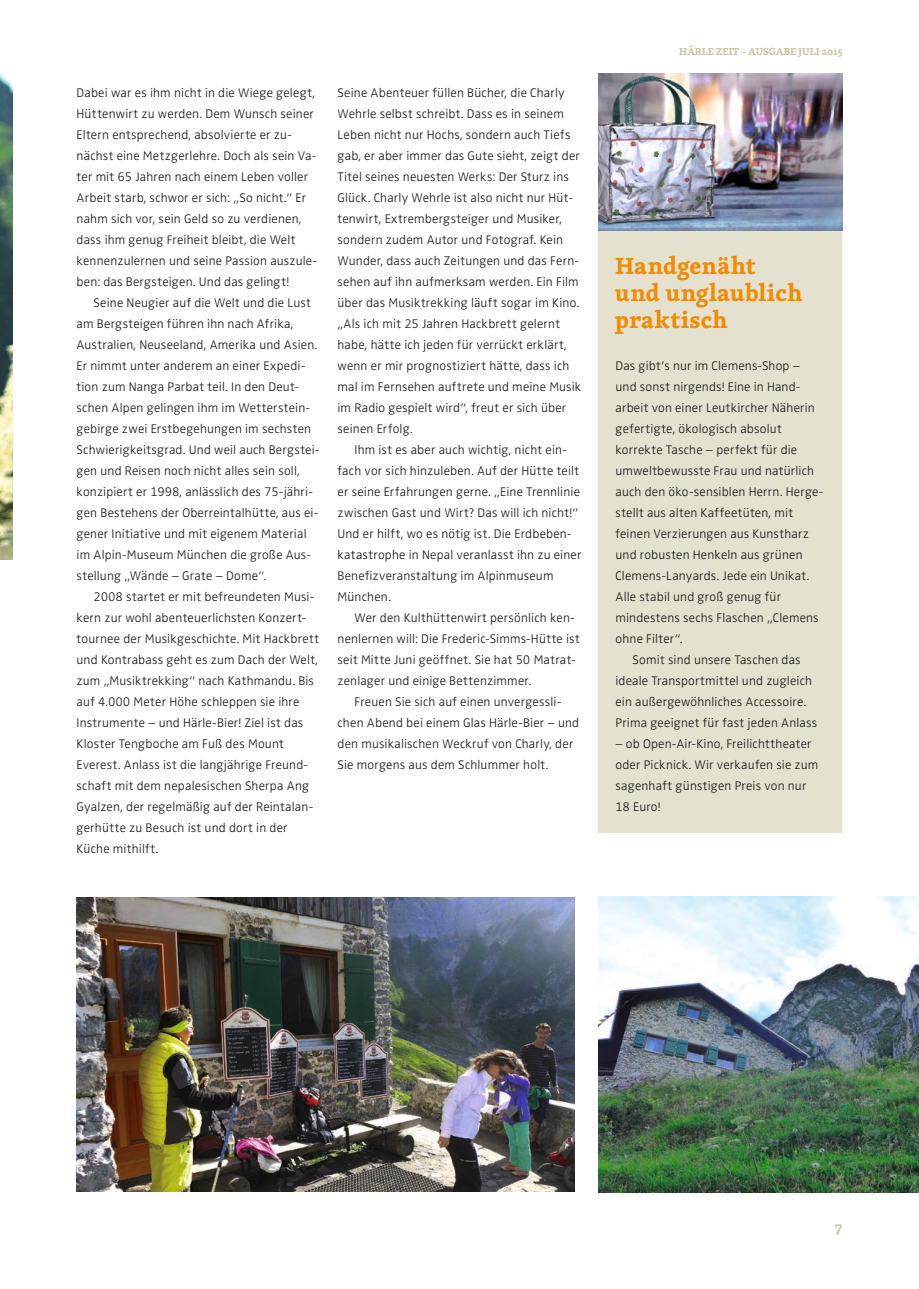
<style>
.page{position:relative;width:919px;height:1289px;background:#fff}
.page>*{position:absolute;margin:0;border:0;box-sizing:border-box;transform-origin:0 0}
.t1{font:700 24px/27px "Skolar Basic";letter-spacing:.015em;color:#f18b00}
.t2{font:700 15px "Skolar Basic";color:#c9c5a5}
.t3{font:300 12.9px/21px "Zwo";letter-spacing:.015em;color:#1b1917}
.t4{font:700 10.5px "Skolar Basic";color:#c9c5a5}
</style>
<div class="page">
<div style="left:598px;top:73px;width:244px;height:759px;background:#e4e1cf"></div>
<img style="left:598px;top:73px;width:244px;height:157px">
<img style="left:0;top:72px;width:13px;height:487px">
<img style="left:77px;top:897px;width:497px;height:294px">
<img style="left:598px;top:896px;width:320px;height:296px">
<p class="t3" style="left:77px;top:82px;width:242px">Dabei war es ihm nicht in die Wiege gelegt, Hüttenwirt zu werden. Dem Wunsch seiner Eltern entsprechend, absolvierte er zu&shy;nächst eine Metzgerlehre. Doch als sein Va&shy;ter mit 65 Jahren nach einem Leben voller Arbeit starb, schwor er sich: „So nicht.“ Er nahm sich vor, sein Geld so zu verdienen, dass ihm genug Freiheit bleibt, die Welt kennenzulernen und seine Passion auszule&shy;ben: das Bergsteigen. Und das gelingt!</p>
<p class="t3" style="left:77px;top:292px;width:244px;text-indent:17px">Seine Neugier auf die Welt und die Lust am Bergsteigen führen ihn nach Afrika, Australien, Neuseeland, Amerika und Asien.<br>Er nimmt unter anderem an einer Expedi&shy;tion zum Nanga Parbat teil. In den Deut&shy;schen Alpen gelingen ihm im Wetterstein&shy;gebirge zwei Erstbegehungen im sechsten Schwierigkeitsgrad. Und weil auch Bergstei&shy;gen und Reisen noch nicht alles sein soll, konzipiert er 1998, anlässlich des 75-jähri&shy;gen Bestehens der Oberreintalhütte, aus ei&shy;gener Initiative und mit eigenem Material im Alpin-Museum München die große Aus&shy;stellung „Wände – Grate – Dome“.</p>
<p class="t3" style="left:77px;top:586px;width:244px;text-indent:17px">2008 startet er mit befreundeten Musi&shy;kern zur wohl abenteuerlichsten Konzert&shy;tournee der Musikgeschichte. Mit Hackbrett und Kontrabass geht es zum Dach der Welt, zum „Musiktrekking“ nach Kathmandu. Bis auf 4.000 Meter Höhe schleppen sie ihre Instrumente – und Härle-Bier! Ziel ist das Kloster Tengboche am Fuß des Mount Everest. Anlass ist die langjährige Freund&shy;schaft mit dem nepalesischen Sherpa Ang Gyalzen, der regelmäßig auf der Reintalan&shy;gerhütte zu Besuch ist und dort in der Küche mithilft.</p>
<p class="t3" style="left:337px;top:82px;width:245px">Seine Abenteuer füllen Bücher, die Charly Wehrle selbst schreibt. Dass es in seinem Leben nicht nur Hochs, sondern auch Tiefs gab, er aber immer das Gute sieht, zeigt der Titel seines neuesten Werks: Der Sturz ins Glück. Charly Wehrle ist also nicht nur Hüt&shy;tenwirt, Extrembergsteiger und Musiker, sondern zudem Autor und Fotograf. Kein Wunder, dass auch Zeitungen und das Fern&shy;sehen auf ihn aufmerksam werden. Ein Film über das Musiktrekking läuft sogar im Kino. „Als ich mit 25 Jahren Hackbrett gelernt habe, hätte ich jeden für verrückt erklärt, wenn er mir prognostiziert hätte, dass ich mal im Fernsehen auftrete und meine Musik im Radio gespielt wird“, freut er sich über seinen Erfolg.</p>
<p class="t3" style="left:337px;top:439px;width:245px;text-indent:17px">Ihm ist es aber auch wichtig, nicht ein&shy;fach vor sich hinzuleben. Auf der Hütte teilt er seine Erfahrungen gerne. „Eine Trennlinie zwischen Gast und Wirt? Das will ich nicht!“ Und er hilft, wo es nötig ist. Die Erdbeben&shy;katastrophe in Nepal veranlasst ihn zu einer Benefizveranstaltung im Alpinmuseum München.</p>
<p class="t3" style="left:337px;top:607px;width:244px;text-indent:17px">Wer den Kulthüttenwirt persönlich ken&shy;nenlernen will: Die Frederic-Simms-Hütte ist seit Mitte Juni geöffnet. Sie hat 50 Matrat&shy;zenlager und einige Bettenzimmer.</p>
<p class="t3" style="left:337px;top:691px;width:243px;text-indent:17px">Freuen Sie sich auf einen unvergessli&shy;chen Abend bei einem Glas Härle-Bier – und den musikalischen Weckruf von Charly, der Sie morgens aus dem Schlummer holt.</p>
<p class="t4" style="left:679px;top:44px;width:165px">HÄRLE ZEIT – AUSGABE JULI 2015</p>
<h1 class="t1" style="left:615px;top:253px;width:189px">Handgenäht und unglaublich praktisch</h1>
<p class="t3" style="left:615px;top:355px;width:186px">Das gibt’s nur im Clemens-Shop –</p>
<p class="t3" style="left:615px;top:376px;width:186px">und sonst nirgends! Eine in Hand-</p>
<p class="t3" style="left:615px;top:397px;width:201px">arbeit von einer Leutkircher Näherin</p>
<p class="t3" style="left:615px;top:418px;width:168px">gefertigte, ökologisch absolut</p>
<p class="t3" style="left:615px;top:439px;width:183px">korrekte Tasche – perfekt für die</p>
<p class="t3" style="left:615px;top:460px;width:200px">umweltbewusste Frau und natürlich</p>
<p class="t3" style="left:615px;top:481px;width:209px">auch den öko-sensiblen Herrn. Herge-</p>
<p class="t3" style="left:615px;top:502px;width:179px">stellt aus alten Kaffeetüten, mit</p>
<p class="t3" style="left:615px;top:523px;width:195px">feinen Verzierungen aus Kunstharz</p>
<p class="t3" style="left:615px;top:544px;width:189px">und robusten Henkeln aus grünen</p>
<p class="t3" style="left:615px;top:565px;width:195px">Clemens-Lanyards. Jede ein Unikat.</p>
<p class="t3" style="left:615px;top:586px;width:167px">Alle stabil und groß genug für</p>
<p class="t3" style="left:615px;top:607px;width:205px">mindestens sechs Flaschen „Clemens</p>
<p class="t3" style="left:615px;top:628px;width:69px">ohne Filter“.</p>
<p class="t3" style="left:632px;top:649px;width:170px">Somit sind unsere Taschen das</p>
<p class="t3" style="left:615px;top:670px;width:198px">ideale Transportmittel und zugleich</p>
<p class="t3" style="left:615px;top:691px;width:192px">ein außergewöhnliches Accessoire.</p>
<p class="t3" style="left:615px;top:712px;width:203px">Prima geeignet für fast jeden Anlass</p>
<p class="t3" style="left:615px;top:733px;width:204px">– ob Open-Air-Kino, Freilichttheater oder Picknick. Wir verkaufen sie zum sagenhaft günstigen Preis von nur<br>18 Euro!</p>
<p class="t2" style="left:835px;top:1217px;width:9px">7</p>
</div>
